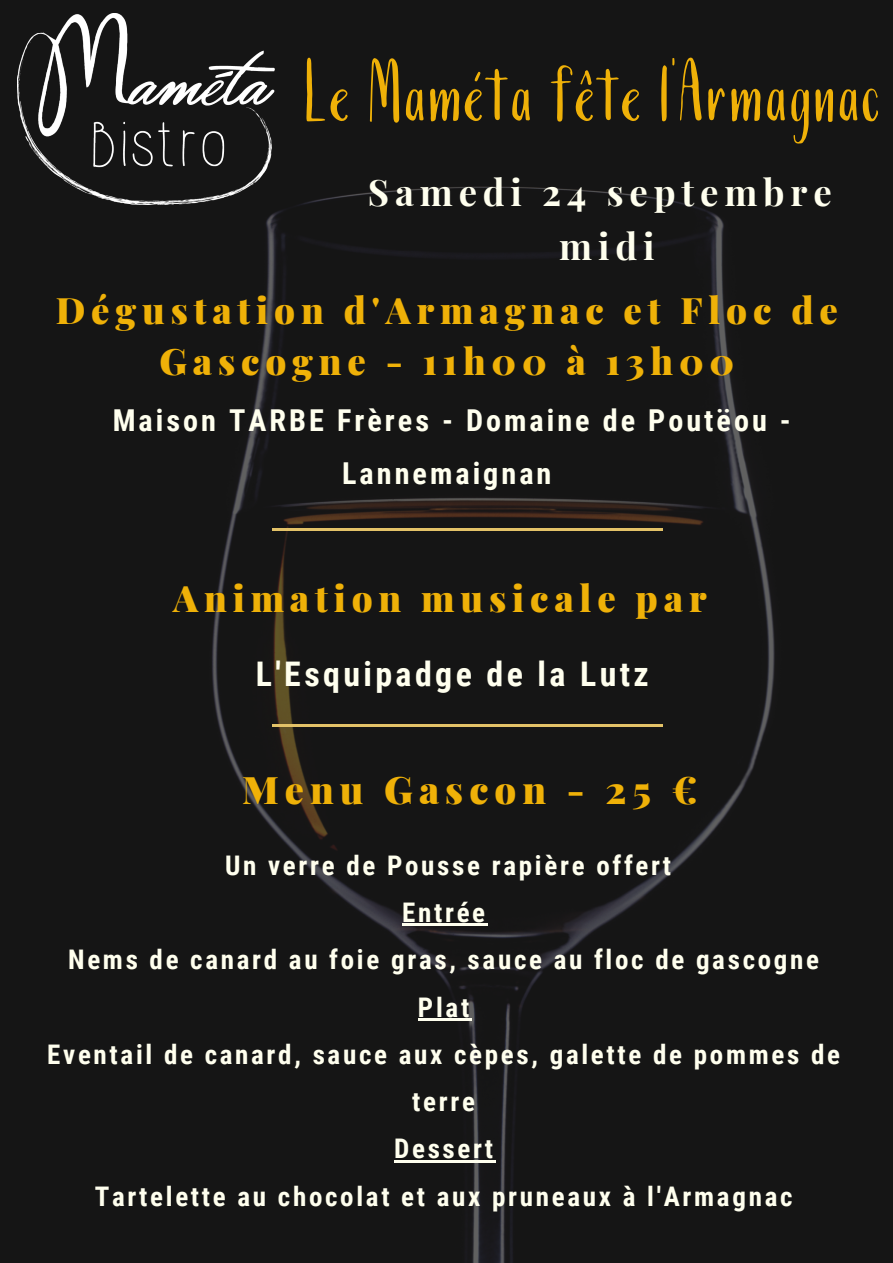
<style>
.page{position:relative;width:893px;height:1263px;background:#151515}
.page>*{position:absolute;margin:0;border:0;box-sizing:border-box;transform-origin:0 0}
.t1{font:110.55px "Amalfi";color:#efb108}
.t2{font:900 38.03px "Playfair Display";letter-spacing:.16em;color:#efb108}
.t3{font:900 36.53px/50.6px "Playfair Display";letter-spacing:.16em;color:#efb108;text-align:center}
.t4{font:700 36.53px/54px "Playfair Display";letter-spacing:.16em;color:#ffe;text-align:center}
.t5{font:700 33.9px "Roboto Condensed";letter-spacing:.1em;color:#ffe}
.t6{font:700 30.15px/52.9px "Roboto Condensed";letter-spacing:.1em;color:#ffe;text-align:center}
.t7{font:700 27px/47.2px "Roboto Condensed";letter-spacing:.1em;color:#ffe;text-align:center}
</style>
<div class="page">
<hr style="left:272px;top:528px;width:391px;height:3px;background:#e3c268">
<hr style="left:272px;top:724px;width:391px;height:3px;background:#e3c268">
<img style="left:18px;top:13px;width:257px;height:191px">
<hr style="left:402px;top:924px;width:86px;height:2px;background:#ffe">
<hr style="left:418px;top:1018px;width:54px;height:2px;background:#ffe">
<hr style="left:394px;top:1160px;width:102px;height:2px;background:#ffe">
<h1 class="t1" style="left:303px;top:26px;width:578px">LeMaméta fête l'Armagnac</h1>
<h3 class="t4" style="left:368px;top:163px;width:465px">Samedi 24 septembre midi</h3>
<h3 class="t3" style="left:56px;top:284px;width:783px">Dégustation d'Armagnac et Floc de<br>Gascogne - 11h00 à 13h00</h3>
<p class="t6" style="left:113px;top:394px;width:679px">Maison TARBE Frères - Domaine de Poutëou -<br>Lannemaignan</p>
<h3 class="t3" style="left:173px;top:571px;width:535px">Animation musicale par</h3>
<p class="t5" style="left:256px;top:655px;width:395px">L'Esquipadge de la Lutz</p>
<h2 class="t2" style="left:242px;top:763px;width:457px">Menu Gascon - 25 €</h2>
<p class="t7" style="left:47px;top:842px;width:794px">Un verre de Pousse rapière offert<br>Entrée<br>Nems de canard au foie gras, sauce au floc de gascogne<br>Plat<br>Eventail de canard, sauce aux cèpes, galette de pommes de terre<br>Dessert<br>Tartelette au chocolat et aux pruneaux à l'Armagnac</p>
</div>
